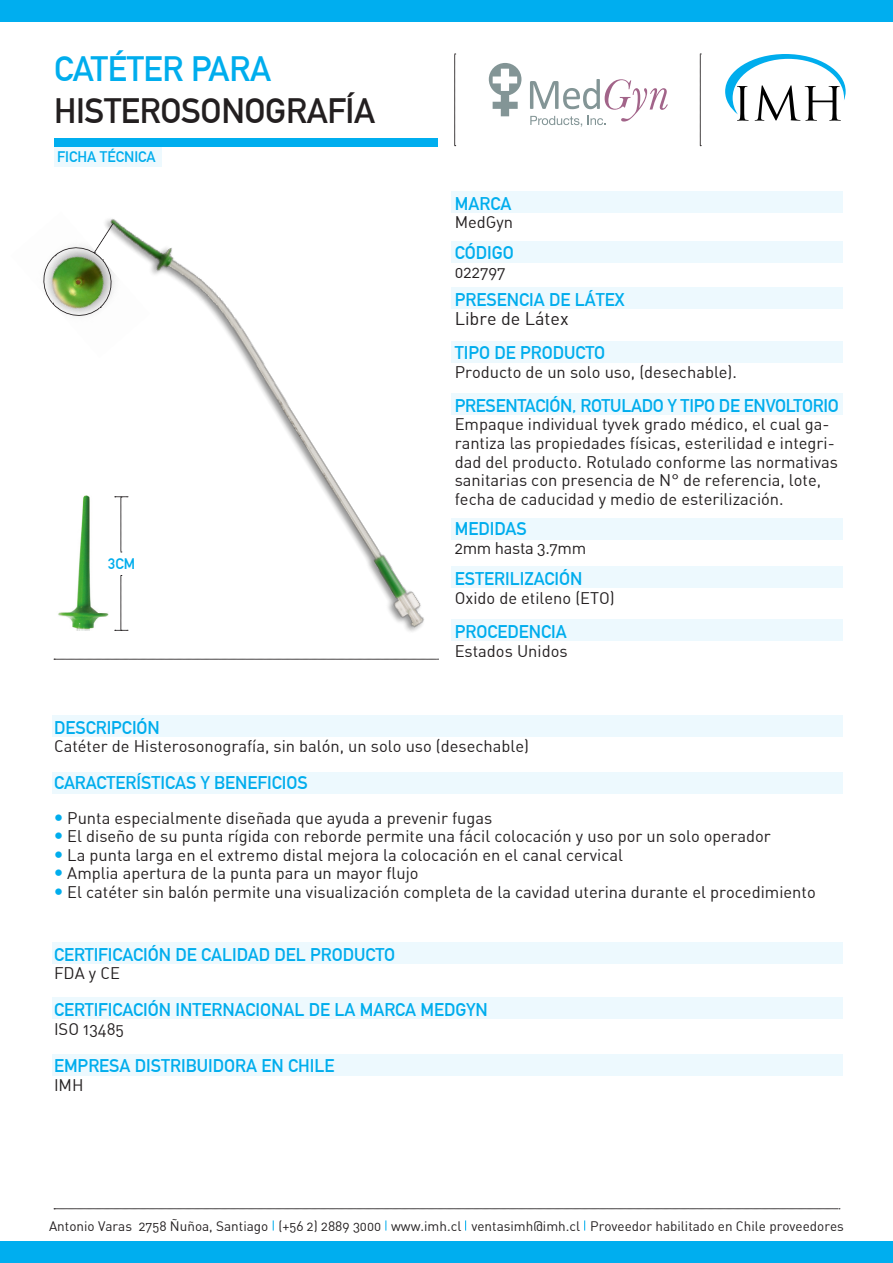
<style>
.page{position:relative;width:893px;height:1263px;background:#fff}
.page>*{position:absolute;margin:0;border:0;box-sizing:border-box;transform-origin:0 0}
.t1{font:700 34.5px "DIN Alternate";letter-spacing:-.01em;color:#231f20}
.t2{font:700 34.5px "DIN Alternate";letter-spacing:-.01em;color:#00aded}
.t3{font:700 18px "DIN Alternate";color:#00aded}
.t4{font:18px "DIN Alternate";color:#231f20}
.t5{font:16.5px/18.6px "DIN Alternate";color:#231f20}
.t6{font:16.5px "DIN Alternate";letter-spacing:-.02em;color:#231f20}
.t7{font:700 15px "DIN Alternate";color:#00aded}
.t8{font:700 15px "DIN Alternate";color:#00aded}
.t9{font:13.5px "DIN Alternate";color:#231f20}
.s1{font-weight:700;font-size:18px;color:#00aded}
</style>
<div class="page">
<img style="left:43px;top:243px;width:57px;height:73px">
<div style="left:451px;top:191px;width:391px;height:22px;background:#edf9fe"></div>
<div style="left:451px;top:393px;width:391px;height:22px;background:#edf9fe"></div>
<div style="left:54px;top:145px;width:107px;height:22px;background:#edf9fe"></div>
<div style="left:451px;top:241px;width:391px;height:22px;background:#edf9fe"></div>
<div style="left:451px;top:287px;width:391px;height:21px;background:#edf9fe"></div>
<div style="left:451px;top:341px;width:391px;height:21px;background:#edf9fe"></div>
<div style="left:451px;top:518px;width:391px;height:21px;background:#edf9fe"></div>
<div style="left:451px;top:566px;width:391px;height:22px;background:#edf9fe"></div>
<div style="left:451px;top:620px;width:391px;height:21px;background:#edf9fe"></div>
<div style="left:54px;top:138px;width:384px;height:9px;background:#00aeef"></div>
<div style="left:0;top:0;width:893px;height:21px;background:#00aeef"></div>
<div style="left:0;top:1242px;width:893px;height:21px;background:#00aeef"></div>
<svg style="left:454px;top:54px;width:2px;height:92px"></svg>
<svg style="left:54px;top:1208px;width:786px;height:1px"></svg>
<svg style="left:700px;top:54px;width:1px;height:92px"></svg>
<svg style="left:725px;top:54px;width:121px;height:67px"></svg>
<div style="left:52px;top:715px;width:790px;height:22px;background:#edf9fe"></div>
<div style="left:52px;top:942px;width:790px;height:21px;background:#edf9fe"></div>
<div style="left:52px;top:772px;width:790px;height:22px;background:#edf9fe"></div>
<div style="left:52px;top:998px;width:790px;height:21px;background:#edf9fe"></div>
<div style="left:52px;top:1054px;width:790px;height:22px;background:#edf9fe"></div>
<img style="left:100px;top:218px;width:334px;height:441px">
<svg style="left:489px;top:63px;width:32px;height:53px"></svg>
<svg style="left:530px;top:79px;width:138px;height:48px"></svg>
<img style="left:58px;top:488px;width:51px;height:142px">
<svg style="left:54px;top:659px;width:384px;height:1px"></svg>
<svg style="left:115px;top:496px;width:13px;height:57px"></svg>
<svg style="left:115px;top:575px;width:13px;height:56px"></svg>
<p class="t2" style="left:54px;top:42px;width:219px">CATÉTER PARA</p>
<p class="t1" style="left:54px;top:84px;width:323px">HISTEROSONOGRAFÍA</p>
<p class="t7" style="left:57px;top:145px;width:100px">FICHA TÉCNICA</p>
<p class="t8" style="left:108px;top:552px;width:28px">3CM</p>
<p class="t3" style="left:455px;top:189px;width:58px">MARCA</p>
<p class="t5" style="left:455px;top:213px;width:60px">MedGyn</p>
<p class="t3" style="left:455px;top:239px;width:60px">CÓDIGO</p>
<p class="t5" style="left:455px;top:262px;width:52px">022797</p>
<p class="t3" style="left:455px;top:286px;width:171px">PRESENCIA DE LÁTEX</p>
<p class="t4" style="left:455px;top:307px;width:116px">Libre de Látex</p>
<p class="t3" style="left:455px;top:339px;width:152px">TIPO DE PRODUCTO</p>
<p class="t5" style="left:455px;top:362px;width:284px">Producto de un solo uso, (desechable).</p>
<p class="t3" style="left:455px;top:392px;width:386px">PRESENTACIÓN, ROTULADO Y TIPO DE ENVOLTORIO</p>
<p class="t5" style="left:455px;top:415px;width:385px">Empaque individual tyvek grado médico, el cual ga&shy;rantiza las propiedades físicas, esterilidad e integri&shy;dad del producto. Rotulado conforme las normativas sanitarias con presencia de N° de referencia, lote, fecha de caducidad y medio de esterilización.</p>
<p class="t3" style="left:455px;top:515px;width:73px">MEDIDAS</p>
<p class="t6" style="left:455px;top:538px;width:133px">2mm hasta 3.7mm</p>
<p class="t3" style="left:455px;top:565px;width:129px">ESTERILIZACIÓN</p>
<p class="t5" style="left:455px;top:588px;width:162px">Oxido de etileno (ETO)</p>
<p class="t3" style="left:455px;top:618px;width:113px">PROCEDENCIA</p>
<p class="t5" style="left:455px;top:641px;width:114px">Estados Unidos</p>
<p class="t3" style="left:54px;top:714px;width:107px">DESCRIPCIÓN</p>
<p class="t5" style="left:54px;top:737px;width:477px">Catéter de Histerosonografía, sin balón, un solo uso (desechable)</p>
<p class="t3" style="left:54px;top:769px;width:255px">CARACTERÍSTICAS Y BENEFICIOS</p>
<p class="t5" style="left:54px;top:808px;width:440px"><span class="s1">•</span> Punta especialmente diseñada que ayuda a prevenir fugas</p>
<p class="t5" style="left:54px;top:827px;width:718px"><span class="s1">•</span> El diseño de su punta rígida con reborde permite una fácil colocación y uso por un solo operador</p>
<p class="t5" style="left:54px;top:845px;width:571px"><span class="s1">•</span> La punta larga en el extremo distal mejora la colocación en el canal cervical</p>
<p class="t5" style="left:54px;top:864px;width:366px"><span class="s1">•</span> Amplia apertura de la punta para un mayor flujo</p>
<p class="t5" style="left:54px;top:882px;width:763px"><span class="s1">•</span> El catéter sin balón permite una visualización completa de la cavidad uterina durante el procedimiento</p>
<p class="t3" style="left:54px;top:940px;width:343px">CERTIFICACIÓN DE CALIDAD DEL PRODUCTO</p>
<p class="t5" style="left:54px;top:963px;width:67px">FDA y CE</p>
<p class="t3" style="left:54px;top:996px;width:435px">CERTIFICACIÓN INTERNACIONAL DE LA MARCA MEDGYN</p>
<p class="t5" style="left:54px;top:1019px;width:72px">ISO 13485</p>
<p class="t3" style="left:54px;top:1052px;width:282px">EMPRESA DISTRIBUIDORA EN CHILE</p>
<p class="t5" style="left:54px;top:1075px;width:31px">IMH</p>
<p class="t9" style="left:49px;top:1217px;width:796px">Antonio Varas 2758 Ñuñoa, Santiago (+56 2) 2889 3000 www.imh.cl ventasimh@imh.cl Proveedor habilitado en Chile proveedores</p>
</div>
